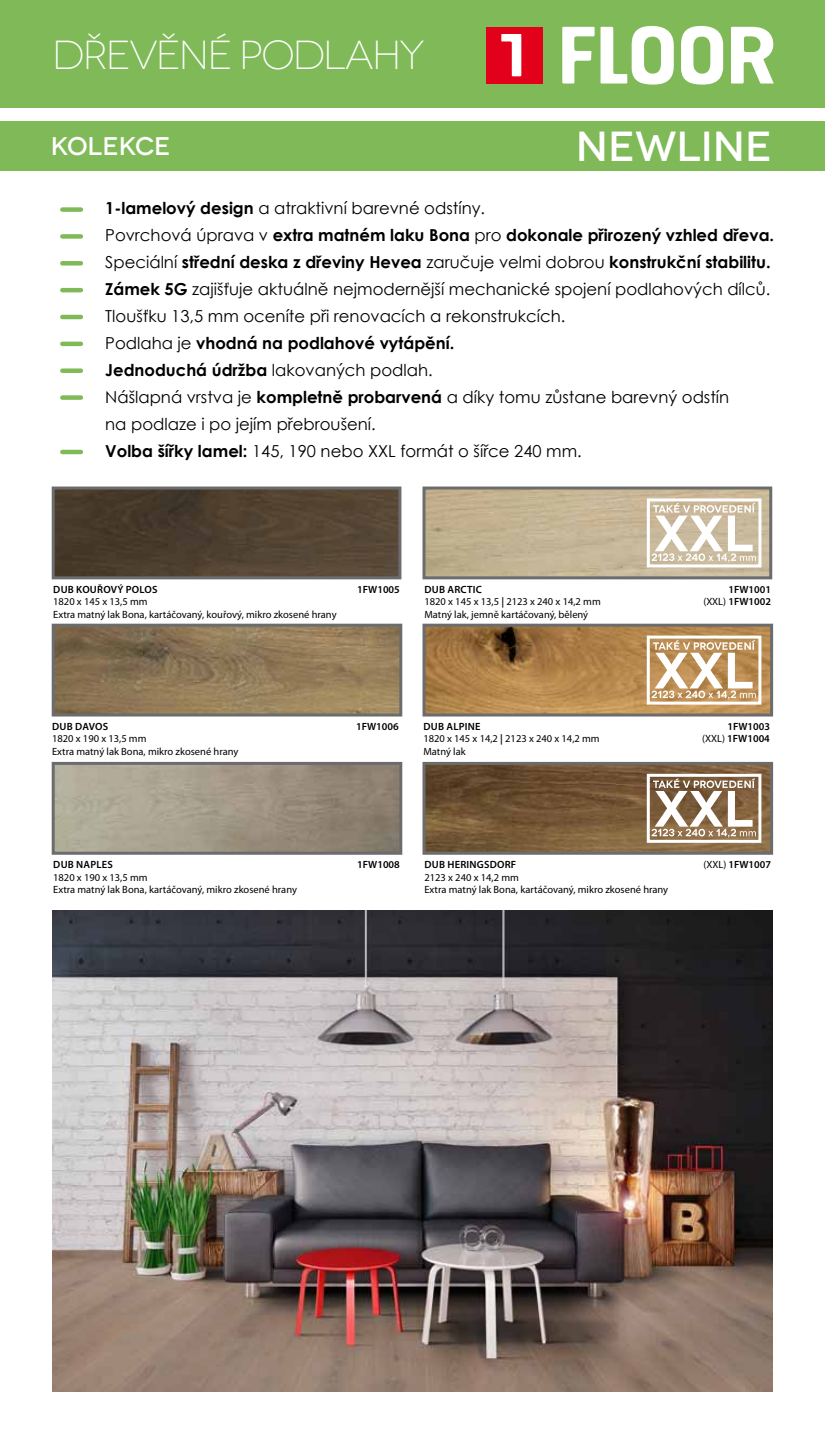
<style>
.page{position:relative;width:825px;height:1446px;background:#fff}
.page>*{position:absolute;margin:0;border:0;box-sizing:border-box;transform-origin:0 0}
.t1{font:500 42px "Novecentowide";color:#fff}
.t2{font:300 40.5px "Novecentowide";letter-spacing:-.045em;color:#fff}
.t3{font:500 25.5px "Novecentowide";letter-spacing:-.01em;color:#fff}
.t4{font:16.5px/27px "Century Gothic";color:#000}
.t5{font:10.5px/12.6px "Myriad Pro";color:#000}
.t6{font:600 10.5px "Myriad Pro";letter-spacing:.01em;color:#000}
.s1{font-weight:700}
.s2{font-weight:600}
.s3{font-weight:400}
</style>
<div class="page">
<div style="left:0;top:121px;width:825px;height:50px;background:#80ba58"></div>
<div style="left:0;top:0;width:825px;height:108px;background:#80ba58"></div>
<svg style="left:562px;top:26px;width:112px;height:59px"></svg>
<svg style="left:681px;top:26px;width:42px;height:59px"></svg>
<svg style="left:731px;top:27px;width:43px;height:57px"></svg>
<div style="left:486px;top:27px;width:57px;height:56px;background:#e2001a"></div>
<svg style="left:501px;top:34px;width:20px;height:42px"></svg>
<img style="left:56px;top:490px;width:341px;height:85px">
<div style="left:52px;top:486px;width:349px;height:93px;border:3px solid #6b6c6e"></div>
<img style="left:56px;top:628px;width:342px;height:84px">
<div style="left:52px;top:624px;width:350px;height:92px;border:3px solid #6b6c6e"></div>
<img style="left:56px;top:766px;width:342px;height:85px">
<div style="left:52px;top:762px;width:350px;height:93px;border:3px solid #6b6c6e"></div>
<img style="left:53px;top:910px;width:719px;height:482px">
<div style="left:62px;top:207px;width:19px;height:5px;background:#80ba58"></div>
<div style="left:62px;top:234px;width:19px;height:5px;background:#80ba58"></div>
<hr style="left:62px;top:261px;width:19px;height:4px;background:#80ba58">
<hr style="left:62px;top:288px;width:19px;height:4px;background:#80ba58">
<hr style="left:62px;top:315px;width:19px;height:4px;background:#80ba58">
<hr style="left:62px;top:342px;width:19px;height:4px;background:#80ba58">
<div style="left:62px;top:395px;width:19px;height:5px;background:#80ba58"></div>
<hr style="left:62px;top:450px;width:19px;height:4px;background:#80ba58">
<div style="left:62px;top:368px;width:19px;height:5px;background:#80ba58"></div>
<img style="left:426px;top:490px;width:342px;height:85px">
<div style="left:422px;top:486px;width:350px;height:93px;border:3px solid #6b6c6e"></div>
<img style="left:426px;top:628px;width:343px;height:84px">
<div style="left:422px;top:624px;width:351px;height:92px;border:3px solid #6b6c6e"></div>
<img style="left:426px;top:766px;width:343px;height:85px">
<div style="left:422px;top:762px;width:351px;height:93px;border:3px solid #6b6c6e"></div>
<svg style="left:652px;top:503px;width:104px;height:59px"></svg>
<div style="left:647px;top:498px;width:114px;height:69px;border:3px solid #fff"></div>
<svg style="left:652px;top:640px;width:104px;height:59px"></svg>
<div style="left:647px;top:635px;width:114px;height:69px;border:3px solid #fff"></div>
<svg style="left:652px;top:778px;width:104px;height:59px"></svg>
<div style="left:647px;top:774px;width:114px;height:69px;border:3px solid #fff"></div>
<h2 class="t2" style="left:52px;top:32px;width:374px">DŘEVĚNÉ PODLAHY</h2>
<h3 class="t3" style="left:51px;top:131px;width:121px">KOLEKCE</h3>
<h1 class="t1" style="left:576px;top:121px;width:198px">NEWLINE</h1>
<p class="t4" style="left:105px;top:195px;width:670px"><span class="s1">1-lamelový design</span> a atraktivní barevné odstíny.<br>Povrchová úprava v <span class="s1">extra matném laku Bona</span> pro <span class="s1">dokonale přirozený vzhled dřeva.<br></span>Speciální <span class="s1">střední deska z dřeviny H evea</span> zaručuje velmi dobrou <span class="s1">konstrukční stabilitu.<br>Zámek 5G</span> zajišťuje aktuálně nejmodernější mechanické spojení podlahových dílců.<br>Tloušťku 13,5 mm oceníte při renovacích a rekonstrukcích.<br>Podlaha je <span class="s1">vhodná na podlahové vytápění.<br>Jednoduchá údržba</span> lakovaných podlah.<br>Nášlapná vrstva je <span class="s1">kompletně probarvená</span> a díky tomu zůstane barevný odstín<br>na podlaze i po jejím přebroušení.<br><span class="s1">Volba šířky lamel:</span> 145, 190 nebo XXL formát o šířce 240 mm.</p>
<p class="t6" style="left:53px;top:582px;width:106px">DUB KOUŘOVÝ POLOS</p>
<p class="t6" style="left:357px;top:582px;width:44px">1FW1005</p>
<p class="t5" style="left:53px;top:595px;width:285px">1820 x 145 x 13,5 mm<br>Extra matný lak Bona, kartáčovaný, kouřový, mikro zkosené hrany</p>
<p class="t6" style="left:425px;top:582px;width:59px">DUB ARCTIC</p>
<p class="t6" style="left:728px;top:582px;width:44px">1FW1001</p>
<p class="t5" style="left:424px;top:595px;width:178px">1820 x 145 x 13,5 <span class="s2">|</span> 2123 x 240 x 14,2 mm</p>
<p class="t6" style="left:703px;top:595px;width:69px"><span class="s3">(XXL)</span> 1FW1002</p>
<p class="t5" style="left:424px;top:608px;width:165px">Matný lak, jemně kartáčovaný, bělený</p>
<p class="t6" style="left:52px;top:719px;width:58px">DUB DAVOS</p>
<p class="t6" style="left:356px;top:719px;width:44px">1FW1006</p>
<p class="t5" style="left:52px;top:732px;width:188px">1820 x 190 x 13,5 mm<br>Extra matný lak Bona, mikro zkosené hrany</p>
<p class="t6" style="left:423px;top:719px;width:59px">DUB ALPINE</p>
<p class="t6" style="left:727px;top:719px;width:44px">1FW1003</p>
<p class="t5" style="left:423px;top:732px;width:178px">1820 x 145 x 14,2 <span class="s2">|</span> 2123 x 240 x 14,2 mm</p>
<p class="t6" style="left:702px;top:732px;width:69px"><span class="s3">(XXL)</span> 1FW 1004</p>
<p class="t5" style="left:423px;top:745px;width:44px">Matný lak</p>
<p class="t6" style="left:53px;top:858px;width:61px">DUB NAPLES</p>
<p class="t6" style="left:357px;top:858px;width:44px">1FW1008</p>
<p class="t5" style="left:53px;top:870px;width:245px">1820 x 190 x 13,5 mm<br>Extra matný lak Bona, kartáčovaný, mikro zkosené hrany</p>
<p class="t6" style="left:424px;top:858px;width:93px">DUB HERINGSDORF</p>
<p class="t6" style="left:703px;top:858px;width:69px"><span class="s3">(XXL)</span> 1FW1007</p>
<p class="t5" style="left:424px;top:870px;width:245px">2123 x 240 x 14,2 mm<br>Extra matný lak Bona, kartáčovaný, mikro zkosené hrany</p>
</div>
